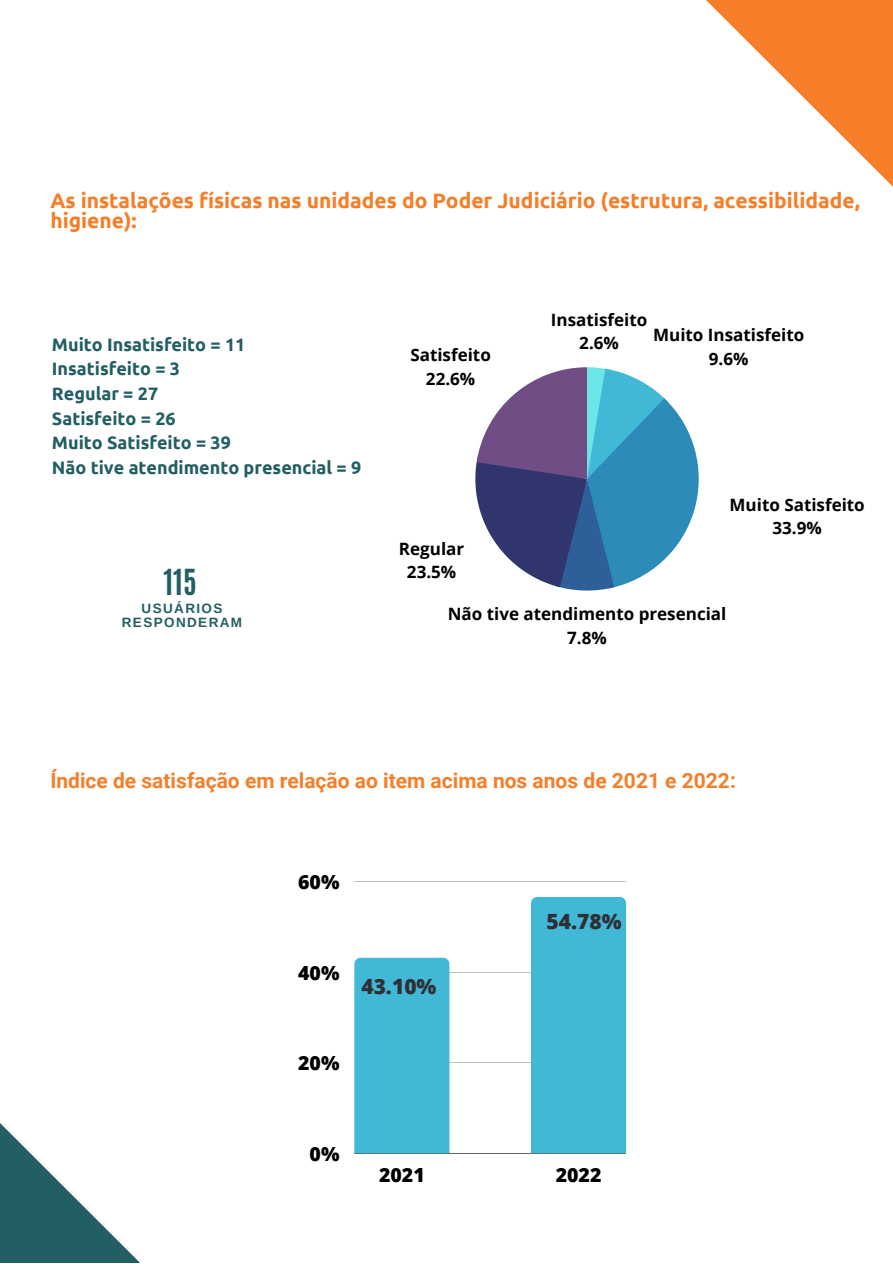
<style>
.page{position:relative;width:893px;height:1264px;background:#fff}
.page>*{position:absolute;margin:0;border:0;box-sizing:border-box;transform-origin:0 0}
.t1{font:700 30px "Antonio";color:#225e64}
.t2{font:700 21px/20.2px "Ubuntu";color:#f67e28}
.t3{font:700 21px "Roboto";color:#f67e28}
.t4{font:800 21px "Open Sans";color:#302e36}
.t5{font:800 19.5px "Open Sans";color:#000}
.t6{font:700 18px/24.8px "Ubuntu";color:#225e64}
.t7{font:700 16.95px/23.5px "Open Sans";color:#000;text-align:center}
.t8{font:700 13.5px/14.5px "Arimo";letter-spacing:.105em;color:#225e64;text-align:center}
</style>
<div class="page">
<svg style="left:706px;top:0;width:186px;height:186px"></svg>
<svg style="left:0;top:1123px;width:416px;height:139px"></svg>
<svg style="left:475px;top:367px;width:223px;height:223px"></svg>
<hr style="left:354px;top:881px;width:272px;height:1px;background:#000">
<hr style="left:354px;top:971px;width:272px;height:1px;background:#000">
<hr style="left:354px;top:1062px;width:272px;height:1px;background:#000">
<hr style="left:354px;top:1152px;width:272px;height:1px;background:#000">
<div style="left:354px;top:957px;width:95px;height:196px;background:#41b8d5"></div>
<div style="left:531px;top:897px;width:95px;height:256px;background:#41b8d5"></div>
<p class="t2" style="left:50px;top:190px;width:811px">As instalações físicas nas unidades do Poder Judiciário (estrutura, acessibilidade, higiene):</p>
<p class="t6" style="left:52px;top:331px;width:311px">Muito Insatisfeito = 11<br>Insatisfeito = 3<br>Regular = 27<br>Satisfeito = 26<br>Muito Satisfeito = 39<br>Não tive atendimento presencial = 9</p>
<h1 class="t1" style="left:163px;top:560px;width:35px">115</h1>
<p class="t8" style="left:122px;top:600px;width:122px">USUÁRIOS<br>RESPONDERAM</p>
<p class="t7" style="left:410px;top:343px;width:82px">Satisfeito<br>22.6%</p>
<p class="t7" style="left:399px;top:536px;width:67px">Regular<br>23.5%</p>
<p class="t7" style="left:551px;top:307px;width:98px">Insatisfeito<br>2.6%</p>
<p class="t7" style="left:653px;top:323px;width:153px">Muito Insatisfeito<br>9.6%</p>
<p class="t7" style="left:729px;top:492px;width:137px">Muito Satisfeito<br>33.9%</p>
<p class="t7" style="left:447px;top:602px;width:280px">Não tive atendimento presencial<br>7.8%</p>
<p class="t3" style="left:50px;top:768px;width:687px">Índice de satisfação em relação ao item acima nos anos de 2021 e 2022:</p>
<p class="t5" style="left:298px;top:868px;width:43px">60%</p>
<p class="t5" style="left:298px;top:958px;width:43px">40%</p>
<p class="t4" style="left:361px;top:971px;width:77px">43.10%</p>
<p class="t5" style="left:298px;top:1049px;width:43px">20%</p>
<p class="t4" style="left:546px;top:906px;width:77px">54.78%</p>
<p class="t5" style="left:309px;top:1139px;width:31px">0%</p>
<p class="t5" style="left:379px;top:1161px;width:47px">2021</p>
<p class="t5" style="left:555px;top:1161px;width:47px">2022</p>
</div>
